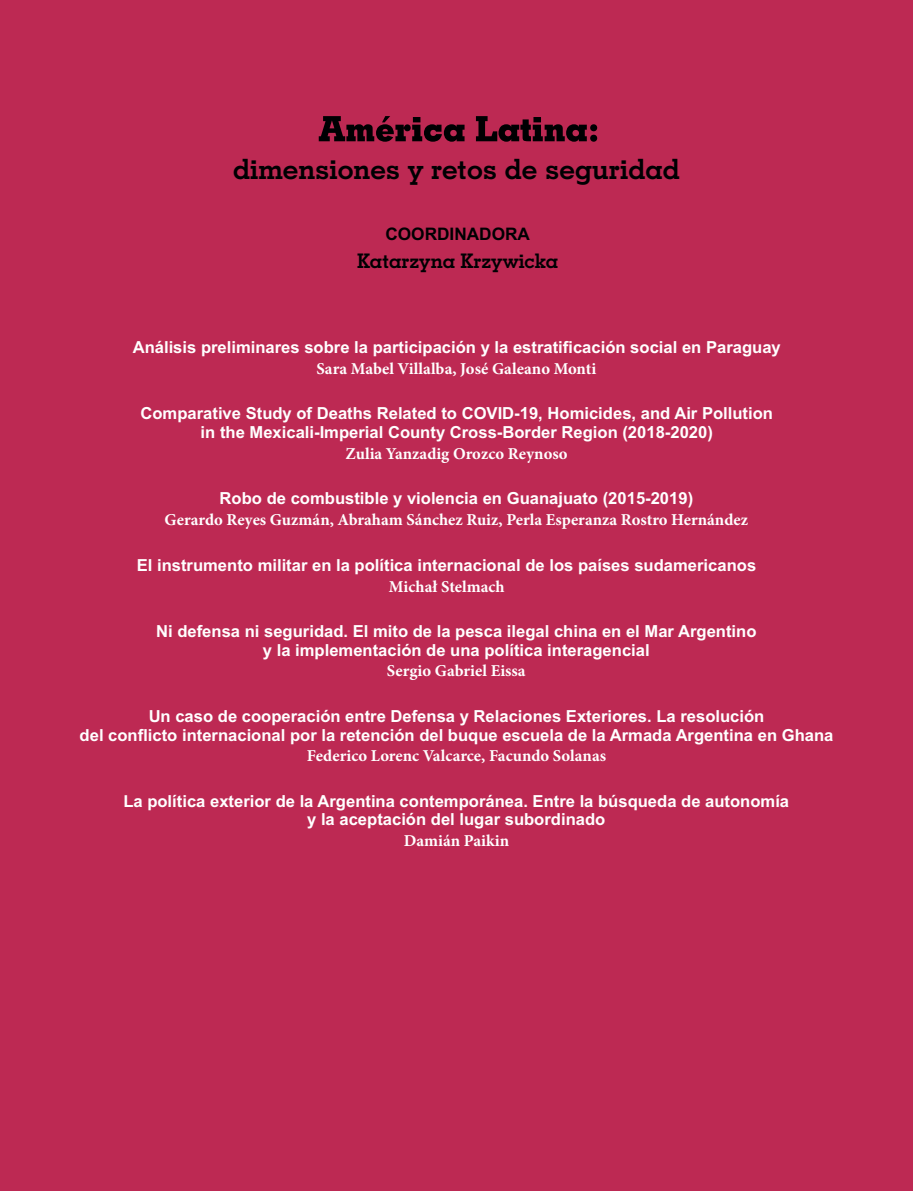
<style>
.page{position:relative;width:913px;height:1191px;background:#bd2953}
.page>*{position:absolute;margin:0;border:0;box-sizing:border-box;transform-origin:0 0}
.t1{font:700 28px "Geometric Slab 703 BT";color:#000002}
.t2{font:700 20.12px "Geometric Slab 703 BT";color:#000002}
.t3{font:700 17.32px "Arial";color:#000002}
.t4{font:700 16.62px/18.6px "Arial";color:#fff;text-align:center}
.t5{font:700 16.62px "Minion Pro";color:#fff}
</style>
<div class="page">
<svg style="left:319px;top:116px;width:278px;height:26px"></svg>
<h1 class="t1" style="left:233px;top:157px;width:448px">dimensiones y retos de seguridad</h1>
<p class="t3" style="left:385px;top:222px;width:146px">COORDINADORA</p>
<p class="t2" style="left:357px;top:253px;width:202px">Katarzyna Krzywicka</p>
<p class="t4" style="left:133px;top:338px;width:649px">Análisis preliminares sobre la participación y la estratificación social en Paraguay</p>
<p class="t5" style="left:316px;top:357px;width:281px">Sara Mabel Villalba, José Galeano Monti</p>
<p class="t4" style="left:140px;top:404px;width:634px">Comparative Study of Deaths Related to COVID-19, Homicides, and Air Pollution in the Mexicali-Imperial County Cross-Border Region (2018-2020)</p>
<p class="t5" style="left:346px;top:441px;width:223px">Zulia Yanzadig Orozco Reynoso</p>
<p class="t4" style="left:220px;top:489px;width:475px">Robo de combustible y violencia en Guanajuato (2015-2019)</p>
<p class="t5" style="left:164px;top:508px;width:585px">Gerardo Reyes Guzmán, Abraham Sánchez Ruiz, Perla Esperanza Rostro Hernández</p>
<p class="t4" style="left:137px;top:556px;width:621px">El instrumento militar en la política internacional de los países sudamericanos</p>
<p class="t5" style="left:389px;top:575px;width:117px">Michał Stelmach</p>
<p class="t4" style="left:156px;top:622px;width:602px">Ni defensa ni seguridad. El mito de la pesca ilegal china en el Mar Argentino y la implementación de una política interagencial</p>
<p class="t5" style="left:387px;top:659px;width:140px">Sergio Gabriel Eissa</p>
<p class="t4" style="left:80px;top:707px;width:755px">Un caso de cooperación entre Defensa y Relaciones Exteriores. La resolución<br>del conflicto internacional por la retención del buque escuela de la Armada Argentina en Ghana</p>
<p class="t5" style="left:307px;top:744px;width:301px">Federico Lorenc Valcarce, Facundo Solanas</p>
<p class="t4" style="left:123px;top:791px;width:667px">La política exterior de la Argentina contemporánea. Entre la búsqueda de autonomía y la aceptación del lugar subordinado</p>
<p class="t5" style="left:404px;top:828px;width:107px">Damián Paikin</p>
</div>
